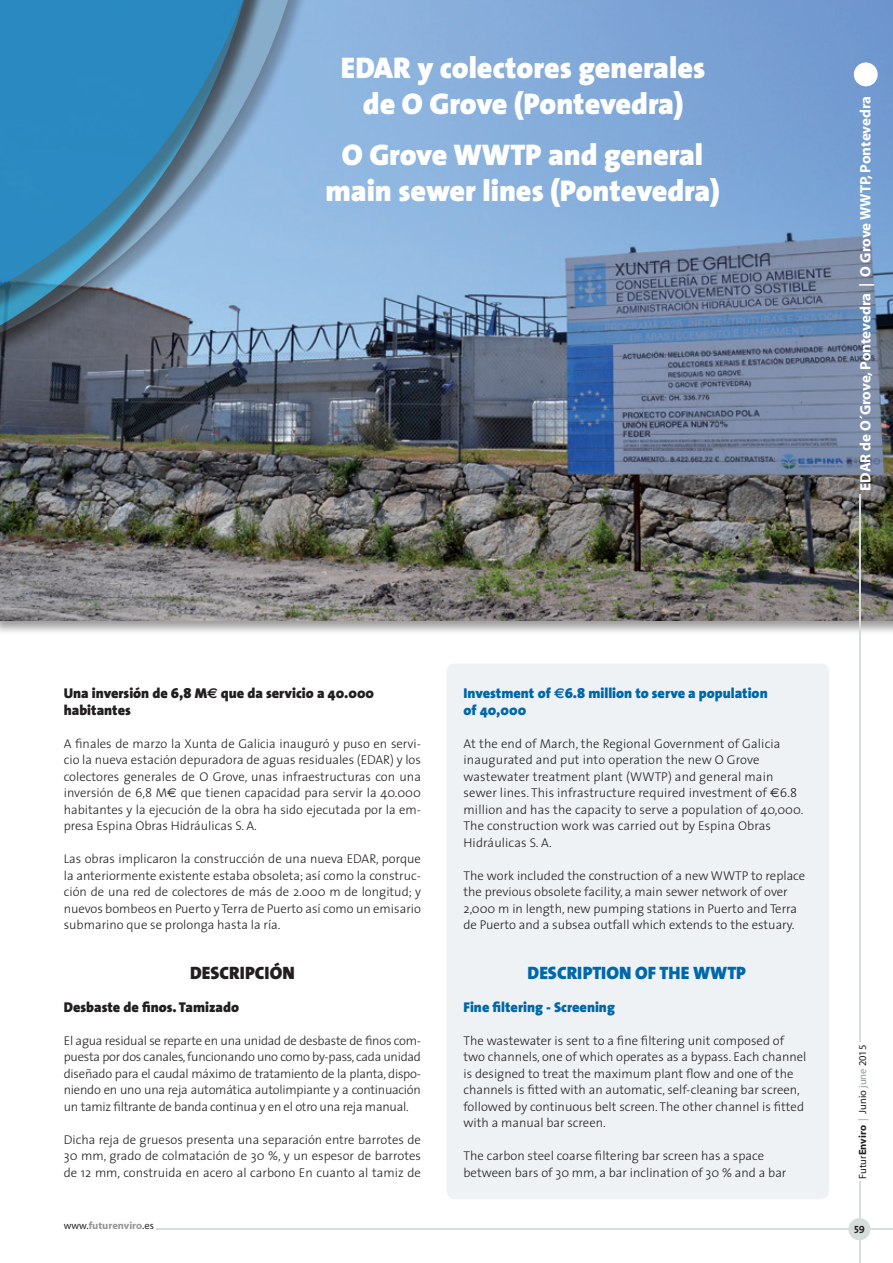
<style>
.page{position:relative;width:893px;height:1263px;background:#fff}
.page>*{position:absolute;margin:0;border:0;box-sizing:border-box;transform-origin:0 0}
.Titular_Grande{font:900 30px/36px "The Sans";color:#fff;text-align:center}
.Ladillo_Texto{font:900 18px "The Sans";color:#0068a9}
.Ladillo_Texto_españo{font:900 18px "The Sans";color:#231f20}
.t1{font:700 15px "Myriad";letter-spacing:-.005em;color:#fff}
.Ladillo_Texto-2{font:900 14.25px "The Sans";color:#0068a9}
.Ladillo_Texto_españo-2{font:900 14.25px "The Sans";color:#231f20}
.Ladillo_Texto_-_espñ{font:900 14.25px "The Sans";color:#231f20}
.Texto{font:300 12.75px/16.5px "The Sans";color:#231f20;text-align:justify}
.Texto_ingles{font:300 12.75px/16.5px "The Sans";color:#231f20}
.t2{font:10.5px "Myriad";color:#231f20}
.t3{font:700 10.5px "Myriad";color:#939598}
.t4{font:10.5px "The Sans Bold Caps";color:#231f20}
.s1{font-family:"Euro Sans";font-weight:700}
.s2{font-family:"Euro Sans";font-weight:400}
.s3{font-weight:400;color:#231f20}
.s4{font-weight:700}
.s5{color:#8b9b92}
</style>
<div class="page">
<div style="left:0;top:0;width:893px;height:635px;background:#231f20;opacity:.45"></div>
<img style="left:0;top:0;width:893px;height:621px">
<div style="left:0;top:0;width:330px;height:413px;background:#231f20;opacity:.75"></div>
<svg style="left:281px;top:0;width:34px;height:376px;background:#90b5db"></svg>
<div style="left:0;top:0;width:281px;height:407px;background:#231f20;opacity:.75"></div>
<svg style="left:0;top:367px;width:264px;height:24px;background:#4d5564"></svg>
<div style="left:0;top:0;width:296px;height:367px;background:#231f20;opacity:.75"></div>
<svg style="left:0;top:0;width:280px;height:346px;background:#5391b9"></svg>
<div style="left:854px;top:63px;width:24px;height:23px;background:#fff;border-radius:50%"></div>
<div style="left:446px;top:663px;width:383px;height:536px;background:#eff2f4;border-radius:9px"></div>
<hr style="left:859px;top:494px;width:1px;height:547px;background:#d7ddda">
<hr style="left:157px;top:1228px;width:736px;height:2px;background:#d7ddda">
<hr style="left:859px;top:1181px;width:1px;height:82px;background:#d7ddda">
<div style="left:848px;top:1218px;width:22px;height:22px;background:#d7ddda;border-radius:50%"></div>
<p class="Titular_Grande" style="left:341px;top:49px;width:366px">EDAR y colectores generales de O Grove (Pontevedra)</p>
<p class="Titular_Grande" style="left:325px;top:136px;width:396px">O Grove WWTP and general main sewer lines (Pontevedra)</p>
<p class="t1" style="left:858px;top:491px;width:397px;rotate:-90deg">EDAR de O´Grove, Pontevedra | O Grove WWTP, Pontevedra</p>
<p class="Ladillo_Texto_españo-2" style="left:64px;top:681px;width:312px">Una inversión de 6,8 M<span class="s1">€</span> que da servicio a 40.000</p>
<p class="Ladillo_Texto_españo-2" style="left:64px;top:698px;width:69px">habitantes</p>
<p class="Texto" style="left:64px;top:735px;width:359px">A finales de marzo la Xunta de Galicia inauguró y puso en servi&shy;cio la nueva estación depuradora de aguas residuales (EDAR) y los colectores generales de O Grove, unas infraestructuras con una inversión de 6,8 M<span class="s2">€</span> que tienen capacidad para servir la 40.000 habitantes y la ejecución de la obra ha sido ejecutada por la em&shy;presa Espina Obras Hidráulicas S. A.</p>
<p class="Texto" style="left:64px;top:850px;width:359px">Las obras implicaron la construcción de una nueva EDAR, porque la anteriormente existente estaba obsoleta; así como la construc&shy;ción de una red de colectores de más de 2.000 m de longitud; y nuevos bombeos en Puerto y Terra de Puerto así como un emisario submarino que se prolonga hasta la ría.</p>
<p class="Ladillo_Texto_españo" style="left:190px;top:957px;width:106px">DESCRIPCIÓN</p>
<p class="Ladillo_Texto_-_espñ" style="left:64px;top:995px;width:177px">Desbaste de finos. Tamizado</p>
<p class="Texto" style="left:64px;top:1032px;width:359px">El agua residual se reparte en una unidad de desbaste de finos com&shy;puesta por dos canales, funcionando uno como by-pass, cada unidad diseñado para el caudal máximo de tratamiento de la planta, dispo&shy;niendo en uno una reja automática autolimpiante y a continuación un tamiz filtrante de banda continua y en el otro una reja manual.</p>
<p class="Texto" style="left:64px;top:1131px;width:359px">Dicha reja de gruesos presenta una separación entre barrotes de 30 mm, grado de colmatación de 30 %, y un espesor de barrotes de 12 mm, construida en acero al carbono En cuanto al tamiz de</p>
<p class="t3" style="left:64px;top:1220px;width:92px"><span class="s3">www.</span>futurenviro<span class="s3">.es</span></p>
<p class="Ladillo_Texto-2" style="left:463px;top:681px;width:306px">Investment of <span class="s1">€</span>6.8 million to serve a population</p>
<p class="Ladillo_Texto-2" style="left:463px;top:698px;width:64px">of 40,000</p>
<p class="Texto_ingles" style="left:463px;top:735px;width:341px">At the end of March, the Regional Government of Galicia inaugurated and put into operation the new O Grove wastewater treatment plant (WWTP) and general main sewer lines. This infrastructure required investment of <span class="s2">€</span>6.8 million and has the capacity to serve a population of 40,000.<br>The construction work was carried out by Espina Obras Hidráulicas S. A.</p>
<p class="Texto_ingles" style="left:463px;top:867px;width:343px">The work included the construction of a new WWTP to replace the previous obsolete facility, a main sewer network of over 2,000 m in length, new pumping stations in Puerto and Terra de Puerto and a subsea outfall which extends to the estuary.</p>
<p class="Ladillo_Texto" style="left:528px;top:957px;width:220px">DESCRIPTION OF THE WWTP</p>
<p class="Ladillo_Texto-2" style="left:463px;top:995px;width:153px">Fine filtering - Screening</p>
<p class="Texto_ingles" style="left:463px;top:1032px;width:344px">The wastewater is sent to a fine filtering unit composed of two channels, one of which operates as a bypass. Each channel is designed to treat the maximum plant flow and one of the channels is fitted with an automatic, self-cleaning bar screen, followed by continuous belt screen. The other channel is fitted with a manual bar screen.</p>
<p class="Texto_ingles" style="left:463px;top:1147px;width:324px">The carbon steel coarse filtering bar screen has a space between bars of 30 mm, a bar inclination of 30 % and a bar</p>
<p class="t2" style="left:857px;top:1178px;width:135px;rotate:-90deg">Futur<span class="s4">Enviro</span> <span class="s5">|</span> Junio <span class="s5">june</span> 2015</p>
<p class="t4" style="left:854px;top:1220px;width:12px">59</p>
</div>
